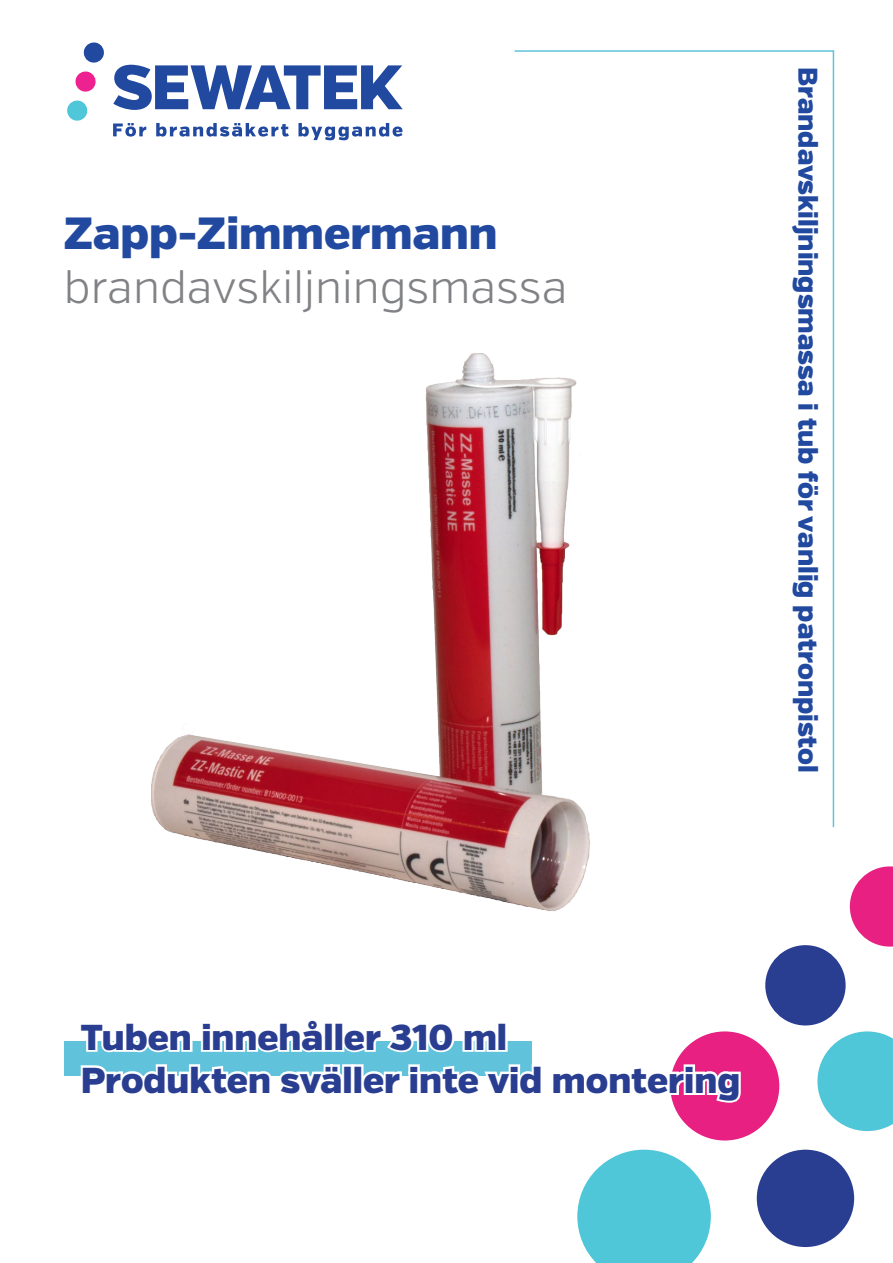
<style>
.page{position:relative;width:893px;height:1263px;background:#fff}
.page>*{position:absolute;margin:0;border:0;box-sizing:border-box;transform-origin:0 0}
.t1{font:300 45px "Verb";color:#818285}
.t2{font:900 45px "Verb";color:#21499f}
.t3{font:900 36px/43.2px "Verb";color:#2a3e91}
.t4{font:900 27px "Verb";color:#21499f}
</style>
<div class="page">
<svg style="left:514px;top:50px;width:321px;height:778px"></svg>
<div style="left:64px;top:1042px;width:467px;height:34px;background:#61c3db"></div>
<div style="left:670px;top:1031px;width:109px;height:109px;background:#e72082;border-radius:50%"></div>
<svg style="left:850px;top:866px;width:43px;height:80px"></svg>
<div style="left:765px;top:945px;width:81px;height:80px;background:#2a3e91;border-radius:50%"></div>
<div style="left:757px;top:1150px;width:97px;height:97px;background:#2a3e91;border-radius:50%"></div>
<svg style="left:817px;top:1031px;width:76px;height:100px"></svg>
<svg style="left:577px;top:1150px;width:134px;height:113px"></svg>
<img style="left:151px;top:327px;width:460px;height:584px">
<svg style="left:67px;top:100px;width:21px;height:21px"></svg>
<svg style="left:83px;top:42px;width:21px;height:21px"></svg>
<svg style="left:113px;top:65px;width:290px;height:45px"></svg>
<svg style="left:75px;top:71px;width:21px;height:21px"></svg>
<svg style="left:113px;top:123px;width:33px;height:14px"></svg>
<svg style="left:156px;top:123px;width:133px;height:14px"></svg>
<svg style="left:298px;top:123px;width:104px;height:17px"></svg>
<svg style="left:77px;top:1031px;width:666px;height:74px"></svg>
<p class="t2" style="left:64px;top:205px;width:435px">Zapp-Zimmermann</p>
<p class="t1" style="left:64px;top:260px;width:505px">brandavskiljningsmassa</p>
<p class="t4" style="left:824px;top:67px;width:707px;rotate:90deg">Brandavskiljningsmassa i tub för vanlig patronpistol</p>
<p class="t3" style="left:81px;top:1016px;width:661px">Tuben innehåller 310 ml<br>Produkten sväller inte vid montering</p>
</div>
